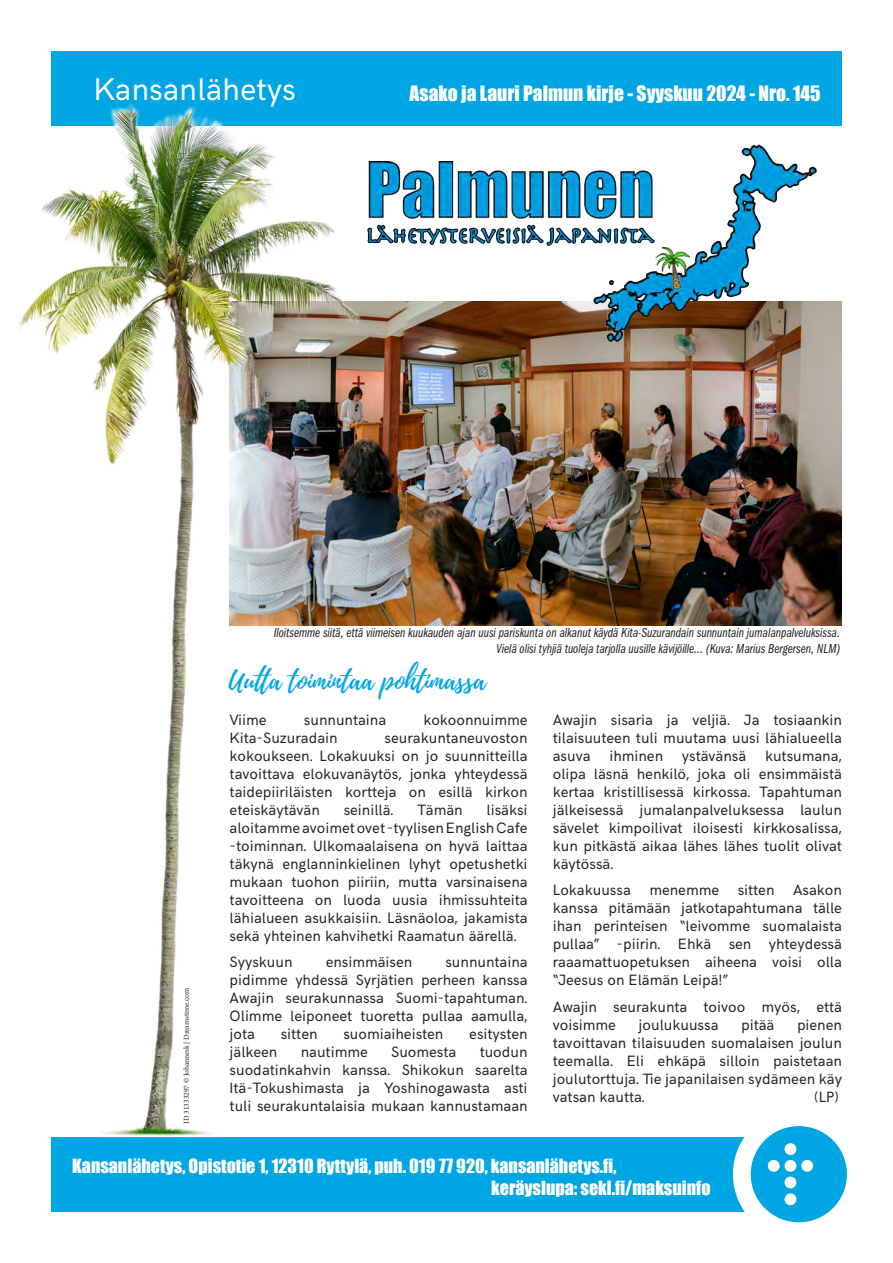
<style>
.page{position:relative;width:893px;height:1263px;background:#fff}
.page>*{position:absolute;margin:0;border:0;box-sizing:border-box;transform-origin:0 0}
.t1{font:31.5px "HK Grotesk";color:#fff}
.t2{font:27px "Playlist Script";color:#00a6e4}
.t3{font:19.5px "Impact";color:#fff}
.t4{font:18px "Impact";color:#fff}
.t5{font:15px/18px "HK Grotesk";color:#231f20;text-align:justify}
.t6{font:13.5px/16.2px "Franklin Gothic URW Com Boo Ita";color:#231f20;text-align:right}
.t7{font:7.5px "Minion Pro";color:#231f20}
</style>
<div class="page">
<img style="left:363px;top:302px;width:479px;height:323px">
<div style="left:51px;top:1137px;width:791px;height:75px;background:#00a6e4"></div>
<div style="left:51px;top:51px;width:791px;height:74px;background:#00a6e4"></div>
<img style="left:593px;top:145px;width:223px;height:196px">
<img style="left:656px;top:248px;width:34px;height:41px">
<img style="left:367px;top:162px;width:288px;height:83px">
<div style="left:733px;top:1108px;width:132px;height:132px;background:#fff;border-radius:50%"></div>
<div style="left:751px;top:1126px;width:96px;height:96px;background:#00a5e3;border-radius:50%"></div>
<div style="left:784px;top:1143px;width:12px;height:12px;background:#fff;border-radius:50%"></div>
<div style="left:784px;top:1160px;width:12px;height:12px;background:#fff;border-radius:50%"></div>
<div style="left:784px;top:1176px;width:12px;height:12px;background:#fff;border-radius:50%"></div>
<div style="left:801px;top:1160px;width:12px;height:12px;background:#fff;border-radius:50%"></div>
<div style="left:768px;top:1160px;width:12px;height:12px;background:#fff;border-radius:50%"></div>
<div style="left:784px;top:1193px;width:12px;height:12px;background:#fff;border-radius:50%"></div>
<img style="left:19px;top:102px;width:344px;height:1036px">
<img style="left:72px;top:132px;width:294px;height:170px">
<p class="t1" style="left:94px;top:65px;width:204px">Kansanlähetys</p>
<p class="t3" style="left:410px;top:78px;width:413px">Asako ja Lauri Palmun kirje - Syyskuu 2024 - Nro. 145</p>
<p class="t6" style="left:274px;top:625px;width:568px">Iloitsemme siitä, että viimeisen kuukauden ajan uusi pariskunta on alkanut käydä Kita-Suzurandain sunnuntain jumalanpalveluksissa.<br>Vielä olisi tyhjiä tuoleja tarjolla uusille kävijöille... (Kuva: Marius Bergersen, NLM)</p>
<p class="t7" style="left:181px;top:1124px;width:137px;rotate:-90deg">ID 31333297 © Johannesk | Dreamstime.com</p>
<p class="t2" style="left:229px;top:662px;width:258px">Uutta toimintaa pohtimassa</p>
<p class="t5" style="left:230px;top:709px;width:39px">Viime</p>
<p class="t5" style="left:304px;top:709px;width:84px">sunnuntaina</p>
<p class="t5" style="left:423px;top:709px;width:106px">kokoonnuimme</p>
<p class="t5" style="left:230px;top:727px;width:109px">Kita-Suzuradain</p>
<p class="t5" style="left:230px;top:727px;width:299px;text-indent:155px">seurakuntaneuvoston kokoukseen. Lokakuuksi on jo suunnitteilla tavoittava elokuvanäytös, jonka yhteydessä taidepiiriläisten kortteja on esillä kirkon eteiskäytävän</p>
<p class="t5" style="left:230px;top:799px;width:299px;text-indent:257px">lisäksi aloitamme avoimet ovet -tyylisen English Cafe -toiminnan. Ulkomaalaisena on hyvä laittaa täkynä englanninkielinen lyhyt opetushetki mukaan tuohon piiriin, mutta varsinaisena tavoitteena on luoda uusia ihmissuhteita lähialueen asukkaisiin. Läsnäoloa, jakamista sekä yhteinen kahvihetki Raamatun äärellä.</p>
<p class="t5" style="left:230px;top:952px;width:64px">Syyskuun</p>
<p class="t5" style="left:326px;top:952px;width:88px">ensimmäisen</p>
<p class="t5" style="left:344px;top:799px;width:51px">seinillä.</p>
<p class="t5" style="left:417px;top:799px;width:47px">Tämän</p>
<p class="t5" style="left:230px;top:952px;width:299px;text-indent:216px">sunnuntaina pidimme yhdessä Syrjätien perheen kanssa Awajin seurakunnassa Suomi-tapahtuman.<br>Olimme leiponeet tuoretta pullaa aamulla, jota</p>
<p class="t5" style="left:281px;top:1024px;width:38px">sitten</p>
<p class="t5" style="left:343px;top:1024px;width:102px">suomiaiheisten</p>
<p class="t5" style="left:469px;top:1024px;width:60px">esitysten</p>
<p class="t5" style="left:230px;top:1042px;width:49px">jälkeen</p>
<p class="t5" style="left:301px;top:1042px;width:69px">nautimme</p>
<p class="t5" style="left:391px;top:1042px;width:67px">Suomesta</p>
<p class="t5" style="left:230px;top:1042px;width:299px;text-indent:250px">tuodun suodatinkahvin kanssa. Shikokun saarelta Itä-Tokushimasta ja Yoshinogawasta asti tuli seurakuntalaisia mukaan kannustamaan</p>
<p class="t5" style="left:553px;top:709px;width:291px">Awajin sisaria ja veljiä. Ja tosiaankin tilaisuuteen tuli muutama uusi lähialueella asuva</p>
<p class="t5" style="left:553px;top:745px;width:291px;text-indent:212px">kutsumana, olipa läsnä henkilö, joka oli ensimmäistä kertaa kristillisessä kirkossa. Tapahtuman jälkeisessä jumalanpalveluksessa laulun sävelet kimpoilivat iloisesti kirkkosalissa, kun pitkästä aikaa lähes lähes tuolit olivat käytössä.</p>
<p class="t5" style="left:553px;top:880px;width:291px">Lokakuussa menemme sitten Asakon kanssa pitämään jatkotapahtumana tälle ihan perinteisen “leivomme suomalaista pullaa” -piirin. Ehkä sen yhteydessä raaamattuopetuksen aiheena voisi olla “Jeesus on Elämän Leipä!”</p>
<p class="t5" style="left:553px;top:996px;width:291px">Awajin seurakunta toivoo myös, että voisimme</p>
<p class="t5" style="left:609px;top:745px;width:55px">ihminen</p>
<p class="t5" style="left:682px;top:745px;width:66px">ystävänsä</p>
<p class="t5" style="left:639px;top:1014px;width:81px">joulukuussa</p>
<p class="t5" style="left:741px;top:1014px;width:35px">pitää</p>
<p class="t5" style="left:553px;top:1014px;width:291px;text-indent:244px">pienen tavoittavan tilaisuuden suomalaisen joulun teemalla. Eli ehkäpä silloin paistetaan joulutorttuja. Tie japanilaisen sydämeen käy vatsan kautta.</p>
<p class="t5" style="left:814px;top:1086px;width:26px">(LP)</p>
<p class="t4" style="left:72px;top:1152px;width:546px">Kansanlähetys, Opistotie 1, 12310 Ryttylä, puh. 019 77 920, kansanlähetys.fi,</p>
<p class="t4" style="left:491px;top:1174px;width:221px">keräyslupa: sekl.fi/maksuinfo</p>
</div>
